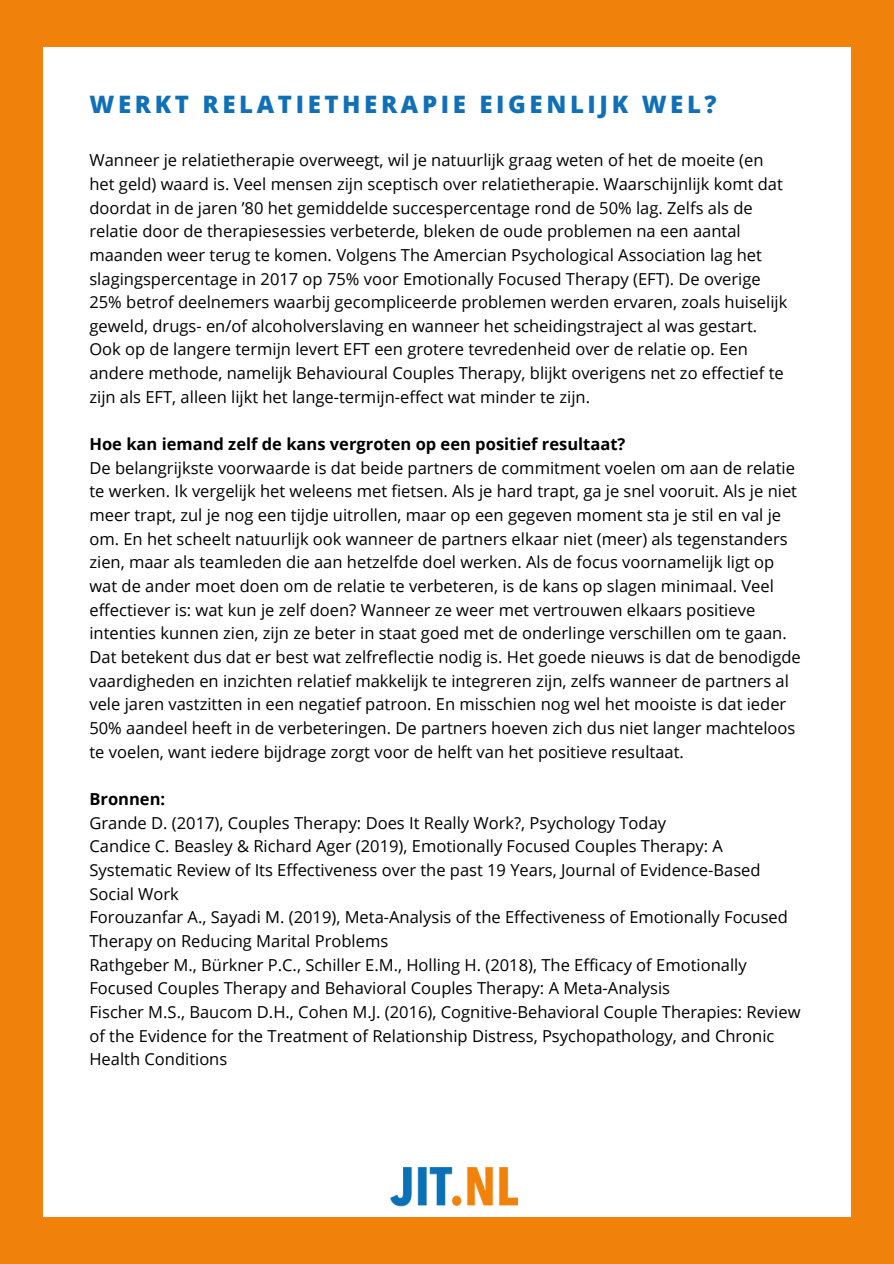
<style>
.page{position:relative;width:894px;height:1264px;background:#fff}
.page>*{position:absolute;margin:0;border:0;box-sizing:border-box;transform-origin:0 0}
.t1{font:800 24px "Open Sans";letter-spacing:.15em;color:#0f70b7}
.t2{font:16.5px/23.7px "Open Sans";color:#000}
.t3{font:700 16.5px "Open Sans";color:#000}
</style>
<div class="page">
<div style="left:0;top:0;width:893px;height:1263px;background:#f0820b"></div>
<div style="left:44px;top:48px;width:806px;height:1168px;background:#fff"></div>
<img style="left:390px;top:1167px;width:127px;height:50px">
<h1 class="t1" style="left:89px;top:88px;width:628px">WERKT RELATIETHERAPIE EIGENLIJK WEL?</h1>
<p class="t2" style="left:89px;top:148px;width:699px">Wanneer je relatietherapie overweegt, wil je natuurlijk graag weten of het de moeite (en het geld) waard is. Veel mensen zijn sceptisch over relatietherapie. Waarschijnlijk komt dat doordat in de jaren ’80 het gemiddelde succespercentage rond de 50% lag. Zelfs als de relatie door de therapiesessies verbeterde, bleken de oude problemen na een aantal maanden weer terug te komen. Volgens The Amercian Psychological Association lag het slagingspercentage in 2017 op 75% voor Emotionally Focused Therapy (EFT). De overige 25% betrof deelnemers waarbij gecompliceerde problemen werden ervaren, zoals huiselijk geweld, drugs- en/of alcoholverslaving en wanneer het scheidingstraject al was gestart.<br>Ook op de langere termijn levert EFT een grotere tevredenheid over de relatie op. Een andere methode, namelijk Behavioural Couples Therapy, blijkt overigens net zo effectief te zijn als EFT, alleen lijkt het lange-termijn-effect wat minder te zijn.</p>
<p class="t3" style="left:89px;top:432px;width:537px">Hoe kan iemand zelf de kans vergroten op een positief resultaat?</p>
<p class="t2" style="left:89px;top:455px;width:712px">De belangrijkste voorwaarde is dat beide partners de commitment voelen om aan de relatie te werken. Ik vergelijk het weleens met fietsen. Als je hard trapt, ga je snel vooruit. Als je niet meer trapt, zul je nog een tijdje uitrollen, maar op een gegeven moment sta je stil en val je om. En het scheelt natuurlijk ook wanneer de partners elkaar niet (meer) als tegenstanders zien, maar als teamleden die aan hetzelfde doel werken. Als de focus voornamelijk ligt op wat de ander moet doen om de relatie te verbeteren, is de kans op slagen minimaal. Veel effectiever is: wat kun je zelf doen? Wanneer ze weer met vertrouwen elkaars positieve intenties kunnen zien, zijn ze beter in staat goed met de onderlinge verschillen om te gaan.<br>Dat betekent dus dat er best wat zelfreflectie nodig is. Het goede nieuws is dat de benodigde vaardigheden en inzichten relatief makkelijk te integreren zijn, zelfs wanneer de partners al vele jaren vastzitten in een negatief patroon. En misschien nog wel het mooiste is dat ieder 50% aandeel heeft in de verbeteringen. De partners hoeven zich dus niet langer machteloos te voelen, want iedere bijdrage zorgt voor de helft van het positieve resultaat.</p>
<p class="t3" style="left:89px;top:787px;width:77px">Bronnen:</p>
<p class="t2" style="left:89px;top:810px;width:712px">Grande D. (2017), Couples Therapy: Does It Really Work?, Psychology Today<br>Candice C. Beasley &amp; Richard Ager (2019), Emotionally Focused Couples Therapy: A Systematic Review of Its Effectiveness over the past 19 Years, Journal of Evidence-Based Social Work<br>Forouzanfar A., Sayadi M. (2019), Meta-Analysis of the Effectiveness of Emotionally Focused Therapy on Reducing Marital Problems<br>Rathgeber M., Bürkner P.C., Schiller E.M., Holling H. (2018), The Efficacy of Emotionally Focused Couples Therapy and Behavioral Couples Therapy: A Meta-Analysis<br>Fischer M.S., Baucom D.H., Cohen M.J. (2016), Cognitive-Behavioral Couple Therapies: Review of the Evidence for the Treatment of Relationship Distress, Psychopathology, and Chronic Health Conditions</p>
</div>
